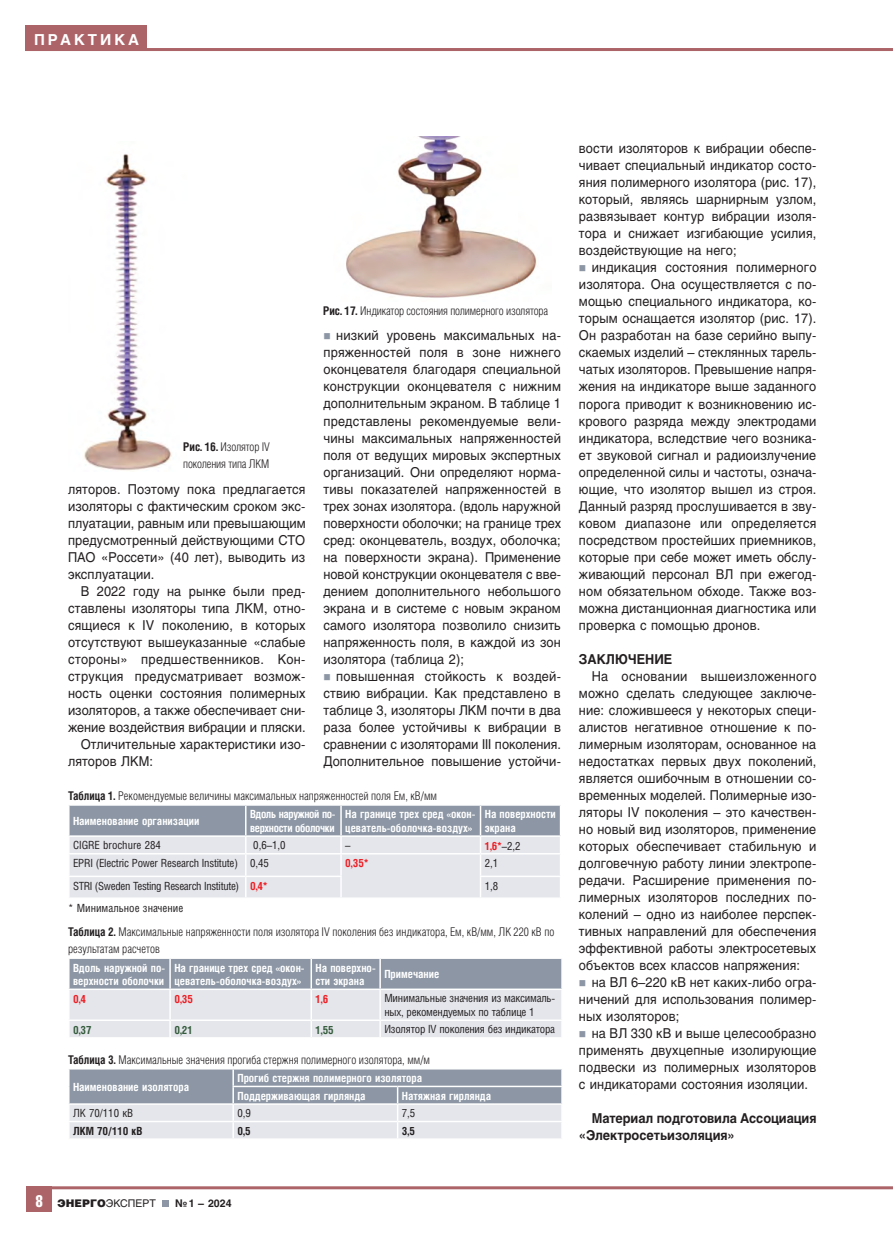
<style>
.page{position:relative;width:893px;height:1234px;background:#fff}
.page>*{position:absolute;margin:0;border:0;box-sizing:border-box;transform-origin:0 0}
.t1{font:700 15px "Helios";letter-spacing:.2em;color:#fff}
._00_TEXT{font:13.5px/17px "Helios C";letter-spacing:.01em;color:#231f20;text-align:justify;scale:.94 1}
._00_TEXT-2{font:700 13.5px/17px "Helios C";letter-spacing:-.005em;color:#231f20;scale:.94 1}
._00_SUBTITLE{font:700 13.5px "Helios";color:#231f20;scale:.94 1}
._00_PICT{font:300 12px/17px "Helios Cond";color:#231f20}
._00_TABL_HEADER{font:700 11.25px/13.5px "Helios Cond C";color:#fff}
._00_TABL{font:11.25px/13.5px "Helios Cond C";letter-spacing:-.02em;color:#231f20}
._00_TABL-2{font:11.25px "Helios Cond C";color:#231f20}
._00_TABL_HEADER-2{font:700 11.25px/13.5px "Helios Cond C";letter-spacing:-.03em;color:#fff}
._00_TABL-3{font:700 11.25px "Helios Cond C";color:#ee1d23}
._00_TABL-4{font:700 11.25px "Helios Cond C";color:#231f20}
._00_TABL-5{font:700 11.25px "Helios Cond C";color:#345b3c}
.t2{font:10.5px "Helios C";color:#231f20}
.t3{font:700 10.5px "Helios C";color:#231f20}
.s1{font-family:"Helios Cond C";font-weight:700}
.s2{font-weight:400;color:#231f20}
.s3{font-family:"Helios Compressed";font-size:16.5px;color:#fff}
.s4{font-family:"Helios Black C"}
</style>
<div class="page">
<div style="left:26px;top:26px;width:121px;height:25px;background:#ac6468"></div>
<div style="left:26px;top:1185px;width:25px;height:26px;background:#ac6468"></div>
<hr style="left:26px;top:48px;width:867px;height:3px;background:#ac6468">
<hr style="left:28px;top:1185px;width:865px;height:3px;background:#ac6468">
<svg style="left:162px;top:1200px;width:6px;height:6px"></svg>
<img style="left:84px;top:154px;width:88px;height:317px">
<img style="left:346px;top:136px;width:191px;height:162px">
<svg style="left:69px;top:805px;width:492px;height:93px;background:#c9cdd5"></svg>
<hr style="left:341px;top:897px;width:139px;height:1px;background:#fff">
<hr style="left:246px;top:852px;width:95px;height:2px;background:#fff">
<hr style="left:245px;top:854px;width:2px;height:21px;background:#fff">
<hr style="left:340px;top:854px;width:2px;height:21px;background:#fff">
<hr style="left:246px;top:875px;width:96px;height:1px;background:#fff">
<hr style="left:245px;top:876px;width:2px;height:21px;background:#fff">
<hr style="left:340px;top:876px;width:2px;height:21px;background:#fff">
<hr style="left:246px;top:897px;width:95px;height:1px;background:#fff">
<svg style="left:69px;top:958px;width:492px;height:79px;background:#c4c9d1"></svg>
<hr style="left:68px;top:958px;width:2px;height:30px;background:#fff">
<hr style="left:68px;top:988px;width:102px;height:1px;background:#fff">
<hr style="left:170px;top:988px;width:141px;height:1px;background:#fff">
<hr style="left:311px;top:988px;width:69px;height:1px;background:#fff">
<hr style="left:380px;top:988px;width:183px;height:1px;background:#fff">
<svg style="left:69px;top:1069px;width:493px;height:69px;background:#bcc2cb"></svg>
<hr style="left:68px;top:1102px;width:165px;height:2px;background:#fff">
<p class="t1" style="left:34px;top:31px;width:107px">ПРАКТИКА</p>
<p class="_00_PICT" style="left:183px;top:438px;width:88px"><span class="s1">Рис. 16.</span> Изолятор IV поколения типа ЛКМ</p>
<p class="_00_TEXT" style="left:68px;top:480px;width:254px">ляторов. Поэтому пока предлагается изоляторы с фактическим сроком экс&shy;плуатации, равным или превышающим предусмотренный действующими СТО ПАО «Россети» (40 лет), выводить из эксплуатации.</p>
<p class="_00_TEXT" style="left:68px;top:582px;width:254px;text-indent:13px">В 2022 году на рынке были пред&shy;ставлены изоляторы типа ЛКМ, отно&shy;сящиеся к IV поколению, в которых отсутствуют вышеуказанные «слабые стороны» предшественников. Кон&shy;струкция предусматривает возмож&shy;ность оценки состояния полимерных изоляторов, а также обеспечивает сни&shy;жение воздействия вибрации и пляски.</p>
<p class="_00_TEXT" style="left:68px;top:735px;width:254px;text-indent:13px">Отличительные характеристики изо&shy;ляторов ЛКМ:</p>
<p class="_00_PICT" style="left:323px;top:302px;width:226px"><span class="s1">Рис. 17.</span> Индикатор состояния полимерного изолятора</p>
<p class="_00_TEXT" style="left:323px;top:327px;width:254px;text-indent:13px">низкий уровень максимальных на&shy;пряженностей поля в зоне нижнего оконцевателя благодаря специальной конструкции оконцевателя с нижним дополнительным экраном. В таблице 1 представлены рекомендуемые вели&shy;чины максимальных напряженностей поля от ведущих мировых экспертных организаций. Они определяют норма&shy;тивы показателей напряженностей в трех зонах изолятора. (вдоль наружной поверхности оболочки; на границе трех сред: оконцеватель, воздух, оболочка; на поверхности экрана). Применение новой конструкции оконцевателя с вве&shy;дением дополнительного небольшого экрана и в системе с новым экраном самого изолятора позволило снизить напряженность поля, в каждой из зон изолятора (таблица 2);</p>
<p class="_00_TEXT" style="left:323px;top:667px;width:254px;text-indent:13px">повышенная стойкость к воздей&shy;ствию вибрации. Как представлено в таблице 3, изоляторы ЛКМ почти в два раза более устойчивы к вибрации в сравнении с изоляторами III поколения.<br>Дополнительное повышение устойчи-</p>
<p class="_00_PICT" style="left:68px;top:787px;width:370px"><span class="s1">Таблица 1.</span> Рекомендуемые величины максимальных напряженностей поля Eм, кВ/мм</p>
<p class="_00_TABL_HEADER" style="left:73px;top:813px;width:128px">Наименование организации</p>
<p class="_00_TABL_HEADER-2" style="left:250px;top:807px;width:87px">Вдоль наружной по&shy;верхности оболочки</p>
<p class="_00_TABL_HEADER" style="left:345px;top:807px;width:132px">На границе трех сред «окон&shy;цеватель-оболочка-воздух»</p>
<p class="_00_TABL_HEADER" style="left:485px;top:807px;width:73px">На поверхности экрана</p>
<p class="_00_TABL-2" style="left:73px;top:838px;width:89px">CIGRE brochure 284</p>
<p class="_00_TABL" style="left:253px;top:838px;width:34px">0,6–1,0</p>
<p class="_00_TABL" style="left:345px;top:838px;width:7px">–</p>
<p class="_00_TABL-3" style="left:485px;top:838px;width:37px">1,6*<span class="s2">–2,2</span></p>
<p class="_00_TABL" style="left:73px;top:855px;width:166px">EPRI (Electric Power Research Institute)</p>
<p class="_00_TABL" style="left:250px;top:855px;width:20px">0,45</p>
<p class="_00_TABL-3" style="left:345px;top:856px;width:25px">0,35*</p>
<p class="_00_TABL" style="left:485px;top:855px;width:15px">2,1</p>
<p class="_00_TABL" style="left:73px;top:878px;width:168px">STRI (Sweden Testing Research Institute)</p>
<p class="_00_TABL-3" style="left:250px;top:878px;width:19px">0,4*</p>
<p class="_00_TABL" style="left:485px;top:878px;width:15px">1,8</p>
<p class="_00_TABL-2" style="left:68px;top:901px;width:117px">* Минимальное значение</p>
<p class="_00_PICT" style="left:68px;top:923px;width:488px"><span class="s1">Таблица 2.</span> Максимальные напряженности поля изолятора IV поколения без индикатора, Eм, кВ/мм, ЛК 220 кВ по результатам расчетов</p>
<p class="_00_TABL_HEADER" style="left:73px;top:960px;width:94px">Вдоль наружной по&shy;верхности оболочки</p>
<p class="_00_TABL_HEADER" style="left:174px;top:960px;width:132px">На границе трех сред «окон&shy;цеватель-оболочка-воздух»</p>
<p class="_00_TABL_HEADER" style="left:315px;top:960px;width:62px">На поверхно&shy;сти экрана</p>
<p class="_00_TABL_HEADER" style="left:384px;top:967px;width:57px">Примечание</p>
<p class="_00_TABL-3" style="left:73px;top:991px;width:15px">0,4</p>
<p class="_00_TABL-3" style="left:174px;top:991px;width:20px">0,35</p>
<p class="_00_TABL-3" style="left:315px;top:991px;width:14px">1,6</p>
<p class="_00_TABL" style="left:384px;top:991px;width:172px">Минимальные значения из максималь&shy;ных, рекомендуемых по таблице 1</p>
<p class="_00_TABL-5" style="left:73px;top:1022px;width:20px">0,37</p>
<p class="_00_TABL-5" style="left:174px;top:1022px;width:20px">0,21</p>
<p class="_00_TABL-5" style="left:315px;top:1022px;width:20px">1,55</p>
<p class="_00_TABL" style="left:384px;top:1022px;width:172px">Изолятор IV поколения без индикатора</p>
<p class="_00_PICT" style="left:68px;top:1050px;width:364px"><span class="s1">Таблица 3.</span> Максимальные значения прогиба стержня полимерного изолятора, мм/м</p>
<p class="_00_TABL_HEADER" style="left:73px;top:1079px;width:118px">Наименование изолятора</p>
<p class="_00_TABL_HEADER" style="left:237px;top:1070px;width:186px">Прогиб стержня полимерного изолятора</p>
<p class="_00_TABL_HEADER" style="left:237px;top:1088px;width:130px">Поддерживающая гирлянда</p>
<p class="_00_TABL_HEADER" style="left:402px;top:1088px;width:91px">Натяжная гирлянда</p>
<p class="_00_TABL" style="left:73px;top:1105px;width:62px">ЛК 70/110 кВ</p>
<p class="_00_TABL" style="left:237px;top:1105px;width:15px">0,9</p>
<p class="_00_TABL" style="left:402px;top:1105px;width:15px">7,5</p>
<p class="_00_TABL-4" style="left:73px;top:1123px;width:71px">ЛКМ 70/110 кВ</p>
<p class="_00_TABL-4" style="left:237px;top:1123px;width:15px">0,5</p>
<p class="_00_TABL-4" style="left:402px;top:1123px;width:15px">3,5</p>
<p class="_00_TEXT" style="left:579px;top:140px;width:254px">вости изоляторов к вибрации обеспе&shy;чивает специальный индикатор состо&shy;яния полимерного изолятора (рис. 17), который, являясь шарнирным узлом, развязывает контур вибрации изоля&shy;тора и снижает изгибающие усилия, воздействующие на него;</p>
<p class="_00_TEXT" style="left:579px;top:259px;width:254px;text-indent:13px">индикация состояния полимерного изолятора. Она осуществляется с по&shy;мощью специального индикатора, ко&shy;торым оснащается изолятор (рис. 17).<br>Он разработан на базе серийно выпу&shy;скаемых изделий – стеклянных тарель&shy;чатых изоляторов. Превышение напря&shy;жения на индикаторе выше заданного порога приводит к возникновению ис&shy;крового разряда между электродами индикатора, вследствие чего возника&shy;ет звуковой сигнал и радиоизлучение определенной силы и частоты, означа&shy;ющие, что изолятор вышел из строя.<br>Данный разряд прослушивается в зву&shy;ковом диапазоне или определяется посредством простейших приемников, которые при себе может иметь обслу&shy;живающий персонал ВЛ при ежегод&shy;ном обязательном обходе. Также воз&shy;можна дистанционная диагностика или проверка с помощью дронов.</p>
<p class="_00_SUBTITLE" style="left:579px;top:651px;width:101px">ЗАКЛЮЧЕНИЕ</p>
<p class="_00_TEXT" style="left:579px;top:667px;width:254px;text-indent:13px">На основании вышеизложенного можно сделать следующее заключе&shy;ние: сложившееся у некоторых специ&shy;алистов негативное отношение к по&shy;лимерным изоляторам, основанное на недостатках первых двух поколений, является ошибочным в отношении со&shy;временных моделей. Полимерные изо&shy;ляторы IV поколения – это качествен&shy;но новый вид изоляторов, применение которых обеспечивает стабильную и долговечную работу линии электропе&shy;редачи. Расширение применения по&shy;лимерных изоляторов последних по&shy;колений – одно из наиболее перспек&shy;тивных направлений для обеспечения эффективной работы электросетевых объектов всех классов напряжения:</p>
<p class="_00_TEXT" style="left:579px;top:973px;width:254px;text-indent:13px">на ВЛ 6–220 кВ нет каких-либо огра&shy;ничений для использования полимер&shy;ных изоляторов;</p>
<p class="_00_TEXT" style="left:579px;top:1024px;width:254px;text-indent:13px">на ВЛ 330 кВ и выше целесообразно применять двухцепные изолирующие подвески из полимерных изоляторов с индикаторами состояния изоляции.</p>
<p class="_00_TEXT-2" style="left:579px;top:1109px;width:254px;text-indent:13px">Материал подготовила Ассоциация «Электросетьизоляция»</p>
<p class="t2" style="left:36px;top:1196px;width:121px"><span class="s3">8</span> <span class="s4">ЭНЕРГО</span>ЭКСПЕРТ</p>
<p class="t3" style="left:175px;top:1196px;width:58px">№ 1 – 2024</p>
</div>
